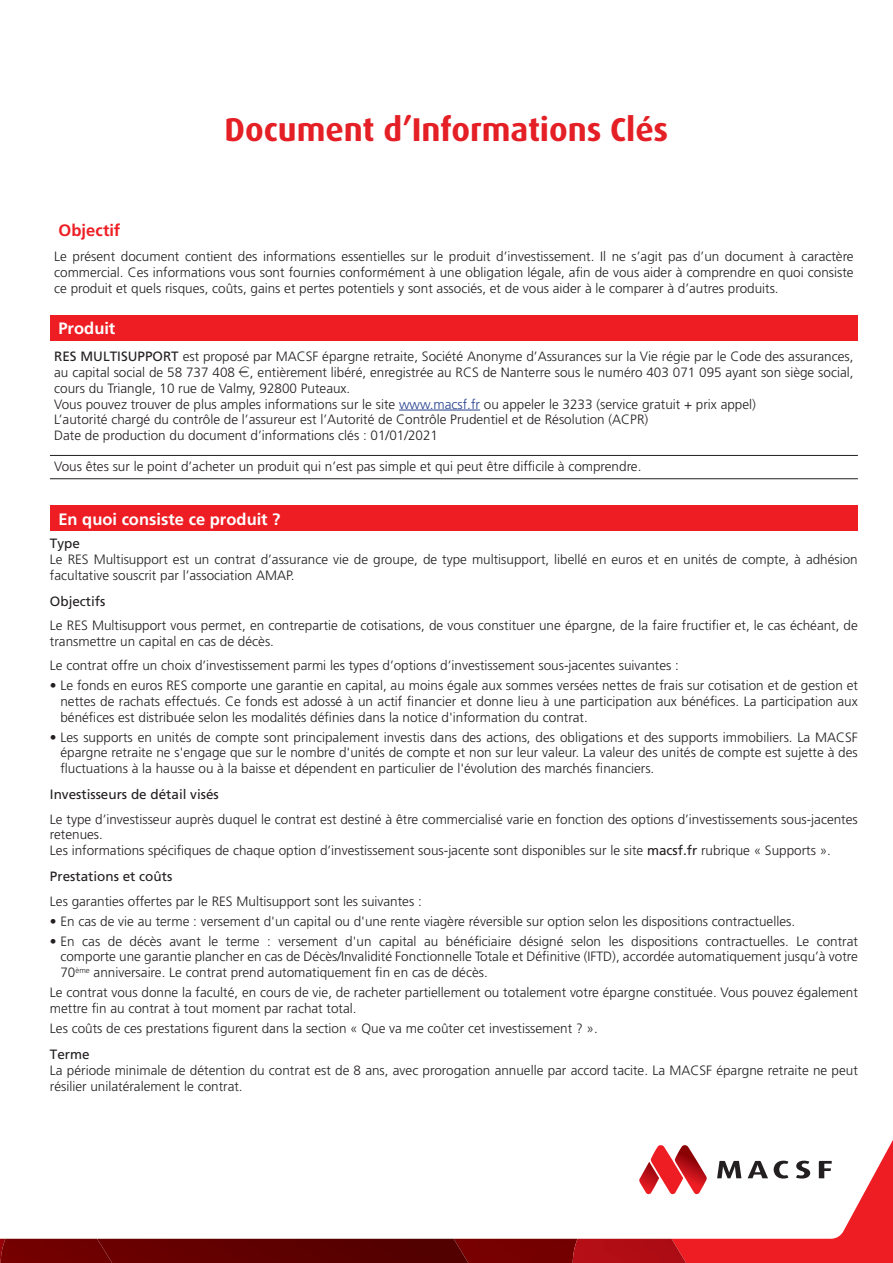
<style>
.page{position:relative;width:893px;height:1263px;background:#fff}
.page>*{position:absolute;margin:0;border:0;box-sizing:border-box;transform-origin:0 0}
.t1{font:700 33px "Dax OT";letter-spacing:-.005em;color:#e41f25}
.t2{font:700 16.5px "Frutiger";color:#fff}
.t3{font:700 16.5px "Frutiger";color:#ee1d23}
.t4{font:300 13.5px/15.8px "Frutiger";color:#231f20}
.t5{font:13.5px "Frutiger";color:#231f20}
.s1{font-weight:400}
.s2{font-family:"Euro font";font-weight:400}
.s3{color:#253f8e}
</style>
<div class="page">
<div style="left:468px;top:1239px;width:105px;height:24px;background:#760000"></div>
<img style="left:112px;top:1239px;width:356px;height:24px">
<div style="left:573px;top:1239px;width:66px;height:24px;background:#b40e16"></div>
<img style="left:0;top:1239px;width:1px;height:24px">
<div style="left:1px;top:1239px;width:111px;height:24px;background:#710000"></div>
<svg style="left:639px;top:1140px;width:254px;height:123px"></svg>
<div style="left:50px;top:315px;width:808px;height:26px;background:#ee1d23"></div>
<hr style="left:399px;top:410px;width:81px;height:1px;background:#253f8e">
<hr style="left:50px;top:455px;width:808px;height:1px;background:#231f20">
<hr style="left:50px;top:478px;width:808px;height:1px;background:#231f20">
<div style="left:50px;top:506px;width:808px;height:25px;background:#ee1d23"></div>
<p class="t3" style="left:58px;top:221px;width:63px">Objectif</p>
<h1 class="t1" style="left:225px;top:109px;width:445px">Document d’Informations Clés</h1>
<p class="t4" style="left:54px;top:249px;width:801px;text-align:justify">Le présent document contient des informations essentielles sur le produit d’investissement. Il ne s’agit pas d’un document à caractère commercial. Ces informations vous sont fournies conformément à une obligation légale, afin de vous aider à comprendre en quoi consiste ce produit et quels risques, coûts, gains et pertes potentiels y sont associés, et de vous aider à le comparer à d’autres produits.</p>
<p class="t2" style="left:58px;top:319px;width:58px">Produit</p>
<p class="t4" style="left:54px;top:349px;width:801px"><span class="s1">RES MULTISUPPORT</span> est proposé par MACSF épargne retraite, Société Anonyme d’Assurances sur la Vie régie par le Code des assurances, au capital social de 58 737 408 <span class="s2">e</span>, entièrement libéré, enregistrée au RCS de Nanterre sous le numéro 403 071 095 ayant son siège social, cours du Triangle, 10 rue de Valmy, 92800 Puteaux.<br>Vous pouvez trouver de plus amples informations sur le site <span class="s3">www.macsf.fr</span> ou appeler le 3233 (service gratuit + prix appel)<br>L’autorité chargé du contrôle de l’assureur est l’Autorité de Contrôle Prudentiel et de Résolution (ACPR)<br>Date de production du document d’informations clés : 01/01/2021</p>
<p class="t4" style="left:54px;top:458px;width:589px">Vous êtes sur le point d’acheter un produit qui n’est pas simple et qui peut être difficile à comprendre.</p>
<p class="t2" style="left:58px;top:509px;width:223px">En quoi consiste ce produit ?</p>
<p class="t5" style="left:50px;top:535px;width:32px">Type</p>
<p class="t4" style="left:50px;top:551px;width:809px">Le RES Multisupport est un contrat d’assurance vie de groupe, de type multisupport, libellé en euros et en unités de compte, à adhésion facultative souscrit par l’association AMAP.</p>
<p class="t5" style="left:50px;top:593px;width:57px">Objectifs</p>
<p class="t4" style="left:50px;top:617px;width:809px">Le RES Multisupport vous permet, en contrepartie de cotisations, de vous constituer une épargne, de la faire fructifier et, le cas échéant, de transmettre un capital en cas de décès.</p>
<p class="t4" style="left:50px;top:657px;width:630px">Le contrat offre un choix d’investissement parmi les types d’options d’investissement sous-jacentes suivantes :</p>
<p class="t4" style="left:60px;top:677px;width:799px;text-align:justify;text-indent:-11px">• Le fonds en euros RES comporte une garantie en capital, au moins égale aux sommes versées nettes de frais sur cotisation et de gestion et nettes de rachats effectués. Ce fonds est adossé à un actif financier et donne lieu à une participation aux bénéfices. La participation aux bénéfices est distribuée selon les modalités définies dans la notice d'information du contrat.</p>
<p class="t4" style="left:60px;top:729px;width:799px;text-align:justify;text-indent:-11px">• Les supports en unités de compte sont principalement investis dans des actions, des obligations et des supports immobiliers. La MACSF épargne retraite ne s'engage que sur le nombre d'unités de compte et non sur leur valeur. La valeur des unités de compte est sujette à des fluctuations à la hausse ou à la baisse et dépendent en particulier de l'évolution des marchés financiers.</p>
<p class="t5" style="left:50px;top:787px;width:170px">Investisseurs de détail visés</p>
<p class="t4" style="left:50px;top:811px;width:809px">Le type d’investisseur auprès duquel le contrat est destiné à être commercialisé varie en fonction des options d’investissements sous-jacentes retenues.<br>Les informations spécifiques de chaque option d’investissement sous-jacente sont disponibles sur le site <span class="s1">macsf.fr</span> rubrique « Supports ».</p>
<p class="t5" style="left:50px;top:869px;width:124px">Prestations et coûts</p>
<p class="t4" style="left:50px;top:893px;width:373px">Les garanties offertes par le RES Multisupport sont les suivantes :</p>
<p class="t4" style="left:50px;top:913px;width:747px">• En cas de vie au terme : versement d'un capital ou d'une rente viagère réversible sur option selon les dispositions contractuelles.</p>
<p class="t4" style="left:60px;top:933px;width:799px;text-align:justify;text-indent:-11px">• En cas de décès avant le terme : versement d'un capital au bénéficiaire désigné selon les dispositions contractuelles. Le contrat comporte une garantie plancher en cas de Décès/Invalidité Fonctionnelle Totale et Définitive (IFTD), accordée automatiquement jusqu’à votre 70<sup>ème</sup> anniversaire. Le contrat prend automatiquement fin en cas de décès.</p>
<p class="t4" style="left:50px;top:984px;width:809px">Le contrat vous donne la faculté, en cours de vie, de racheter partiellement ou totalement votre épargne constituée. Vous pouvez également mettre fin au contrat à tout moment par rachat total.</p>
<p class="t4" style="left:50px;top:1020px;width:549px">Les coûts de ces prestations figurent dans la section « Que va me coûter cet investissement ? ».</p>
<p class="t5" style="left:50px;top:1046px;width:41px">Terme</p>
<p class="t4" style="left:50px;top:1062px;width:809px">La période minimale de détention du contrat est de 8 ans, avec prorogation annuelle par accord tacite. La MACSF épargne retraite ne peut résilier unilatéralement le contrat.</p>
</div>
